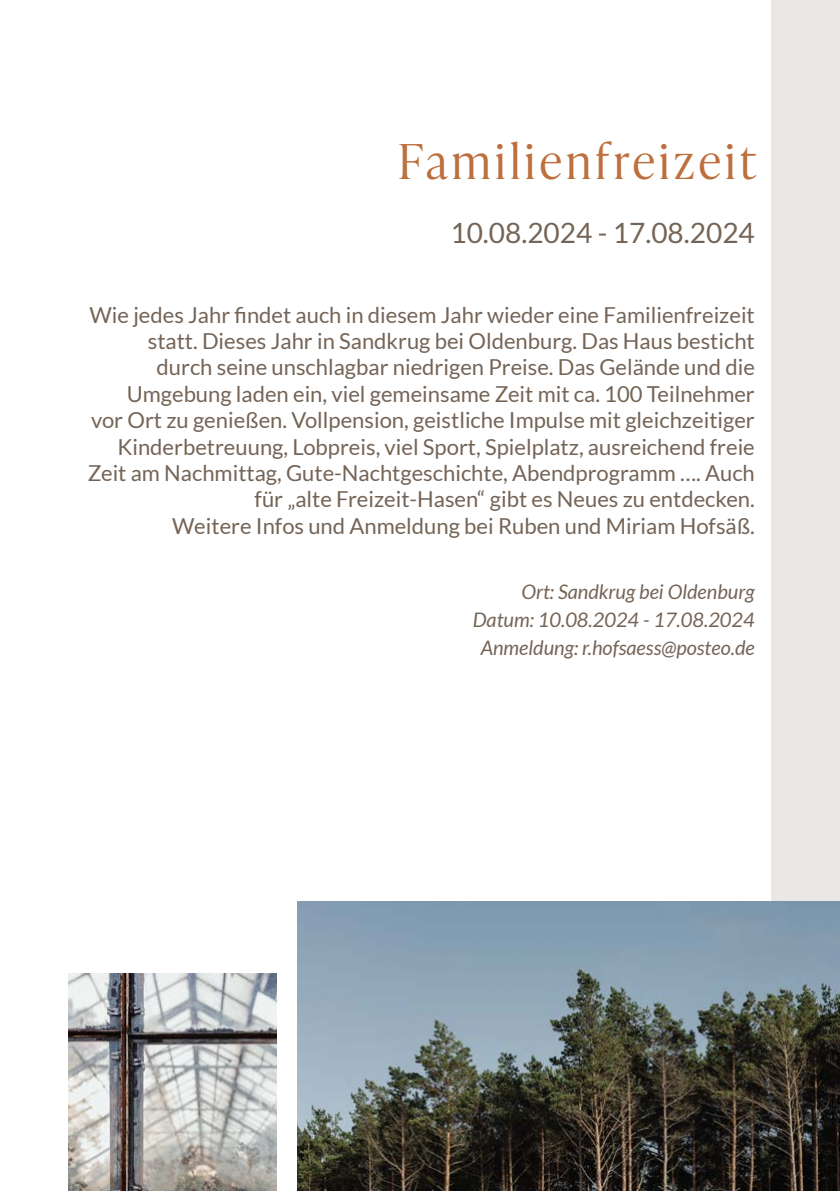
<style>
.page{position:relative;width:840px;height:1191px;background:#fff}
.page>*{position:absolute;margin:0;border:0;box-sizing:border-box;transform-origin:0 0}
.t1{font:300 48px "Ivy Presto Headline";letter-spacing:.1em;color:#bd703e}
.t2{font:28px "Lato";color:#746456}
.t3{font:22px/26.4px "Lato";color:#746456;text-align:right}
.t4{font:italic 20px/28px "Lato";color:#746456;text-align:right}
</style>
<div class="page">
<div style="left:771px;top:0;width:68px;height:1191px;background:#eae7e5"></div>
<img style="left:298px;top:901px;width:541px;height:290px">
<img style="left:68px;top:973px;width:208px;height:218px">
<h1 class="t1" style="left:398px;top:128px;width:358px">Familienfreizeit</h1>
<p class="t2" style="left:450px;top:217px;width:306px">10.08.2024 - 17.08.2024</p>
<p class="t3" style="left:88px;top:301px;width:668px">Wie jedes Jahr findet auch in diesem Jahr wieder eine Familienfreizeit statt. Dieses Jahr in Sandkrug bei Oldenburg. Das Haus besticht durch seine unschlagbar niedrigen Preise. Das Gelände und die Umgebung laden ein, viel gemeinsame Zeit mit ca. 100 Teilnehmer<br>vor Ort zu genießen. Vollpension, geistliche Impulse mit gleichzeitiger Kinderbetreuung, Lobpreis, viel Sport, Spielplatz, ausreichend freie Zeit am Nachmittag, Gute-Nachtgeschichte, Abendprogramm …. Auch für „alte Freizeit-Hasen“ gibt es Neues zu entdecken.<br>Weitere Infos und Anmeldung bei Ruben und Miriam Hofsäß.</p>
<p class="t4" style="left:472px;top:578px;width:283px">Ort: Sandkrug bei Oldenburg<br>Datum: 10.08.2024 - 17.08.2024<br>Anmeldung: r.hofsaess@posteo.de</p>
</div>
